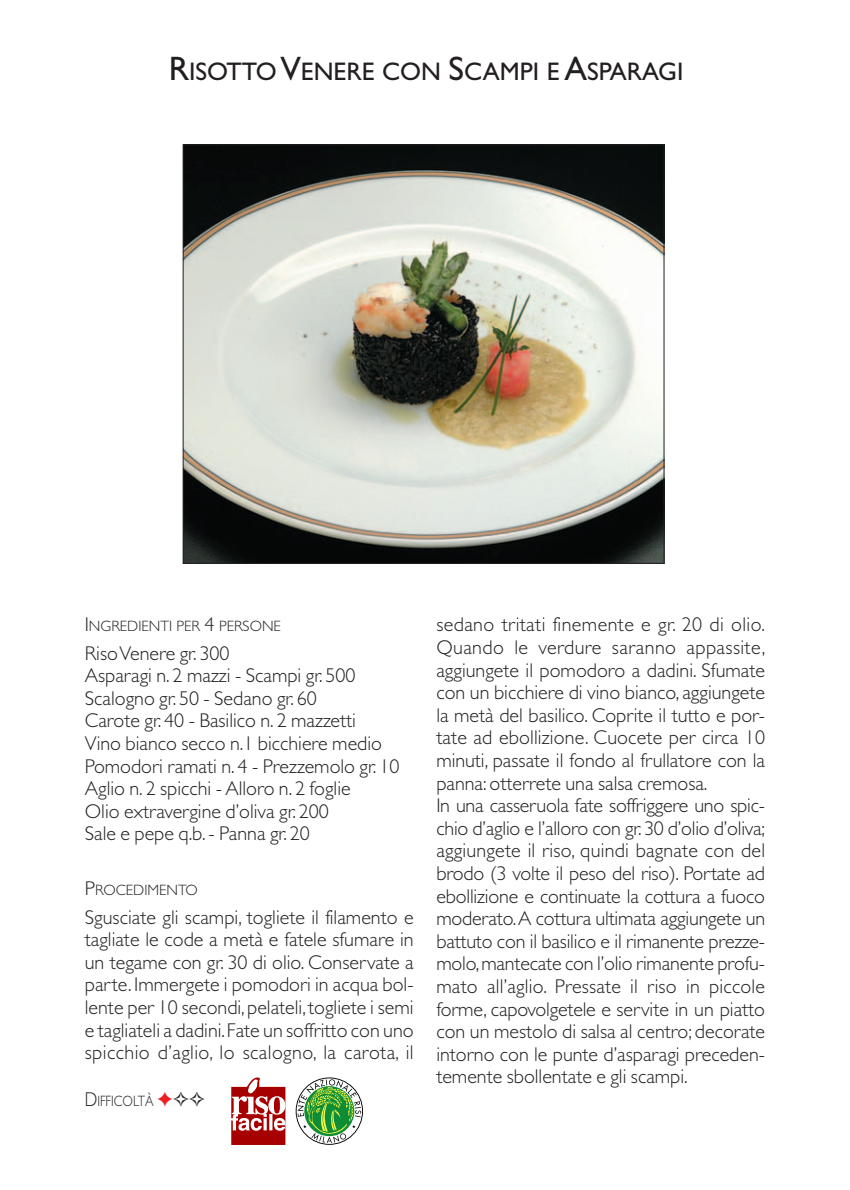
<style>
.page{position:relative;width:850px;height:1190px;background:#fff}
.page>*{position:absolute;margin:0;border:0;box-sizing:border-box;transform-origin:0 0}
.t1{font:25.6px "Gill Sans";color:#231f20}
.t2{font:300 20px/22.6px "Gill Sans";color:#231f20}
.t3{font:300 15px "Gill Sans";color:#231f20}
.t4{font:300 15px "Gill Sans";color:#231f20;scale:.85 1}
.s1{font-size:34px}
.s2{font-size:20px}
.s3{color:#ee1d23}
</style>
<div class="page">
<img style="left:185px;top:146px;width:478px;height:416px">
<div style="left:231px;top:1087px;width:54px;height:58px;background:#a60000"></div>
<svg style="left:231px;top:1077px;width:55px;height:54px"></svg>
<svg style="left:297px;top:1080px;width:64px;height:63px"></svg>
<p class="t1" style="left:169px;top:62px;width:516px"><span class="s1">R</span>ISOTTO <span class="s1">V</span>ENERE CON <span class="s1">S</span>CAMPI E <span class="s1">A</span>SPARAGI</p>
<p class="t3" style="left:85px;top:621px;width:198px"><span class="s2">I</span>NGREDIENTI PER <span class="s2">4</span> PERSONE</p>
<p class="t2" style="left:85px;top:644px;width:316px">Riso Venere gr. 300<br>Asparagi n. 2 mazzi - Scampi gr. 500<br>Scalogno gr. 50 - Sedano gr. 60<br>Carote gr. 40 - Basilico n. 2 mazzetti<br>Vino bianco secco n.1 bicchiere medio<br>Pomodori ramati n. 4 - Prezzemolo gr. 10<br>Aglio n. 2 spicchi - Alloro n. 2 foglie<br>Olio extravergine d’oliva gr. 200<br>Sale e pepe q.b. - Panna gr. 20</p>
<p class="t3" style="left:85px;top:885px;width:115px"><span class="s2">P</span>ROCEDIMENTO</p>
<p class="t2" style="left:85px;top:908px;width:330px;text-align:justify">Sgusciate gli scampi, togliete il filamento e tagliate le code a metà e fatele sfumare in un tegame con gr. 30 di olio. Conservate a parte.Immergete i pomodori in acqua bol&shy;lente per 10 secondi,pelateli,togliete i semi e tagliateli a dadini.Fate un soffritto con uno spicchio d’aglio, lo scalogno, la carota, il</p>
<p class="t4" style="left:85px;top:1095px;width:143px"><span class="s2">D</span>IFFICOLTÀ <span class="s3">✦</span>✧✧</p>
<p class="t2" style="left:436px;top:615px;width:330px">sedano tritati finemente e gr. 20 di olio.<br>Quando le verdure saranno appassite, aggiungete il pomodoro a dadini. Sfumate con un bicchiere di vino bianco, aggiungete la metà del basilico. Coprite il tutto e por&shy;tate ad ebollizione. Cuocete per circa 10 minuti, passate il fondo al frullatore con la panna: otterrete una salsa cremosa.<br>In una casseruola fate soffriggere uno spic&shy;chio d’aglio e l’alloro con gr.30 d’olio d’oliva; aggiungete il riso, quindi bagnate con del brodo (3 volte il peso del riso). Portate ad ebollizione e continuate la cottura a fuoco moderato.A cottura ultimata aggiungete un battuto con il basilico e il rimanente prezze&shy;molo,mantecate con l’olio rimanente profu&shy;mato all’aglio. Pressate il riso in piccole forme, capovolgetele e servite in un piatto con un mestolo di salsa al centro; decorate intorno con le punte d’asparagi preceden&shy;temente sbollentate e gli scampi.</p>
</div>
